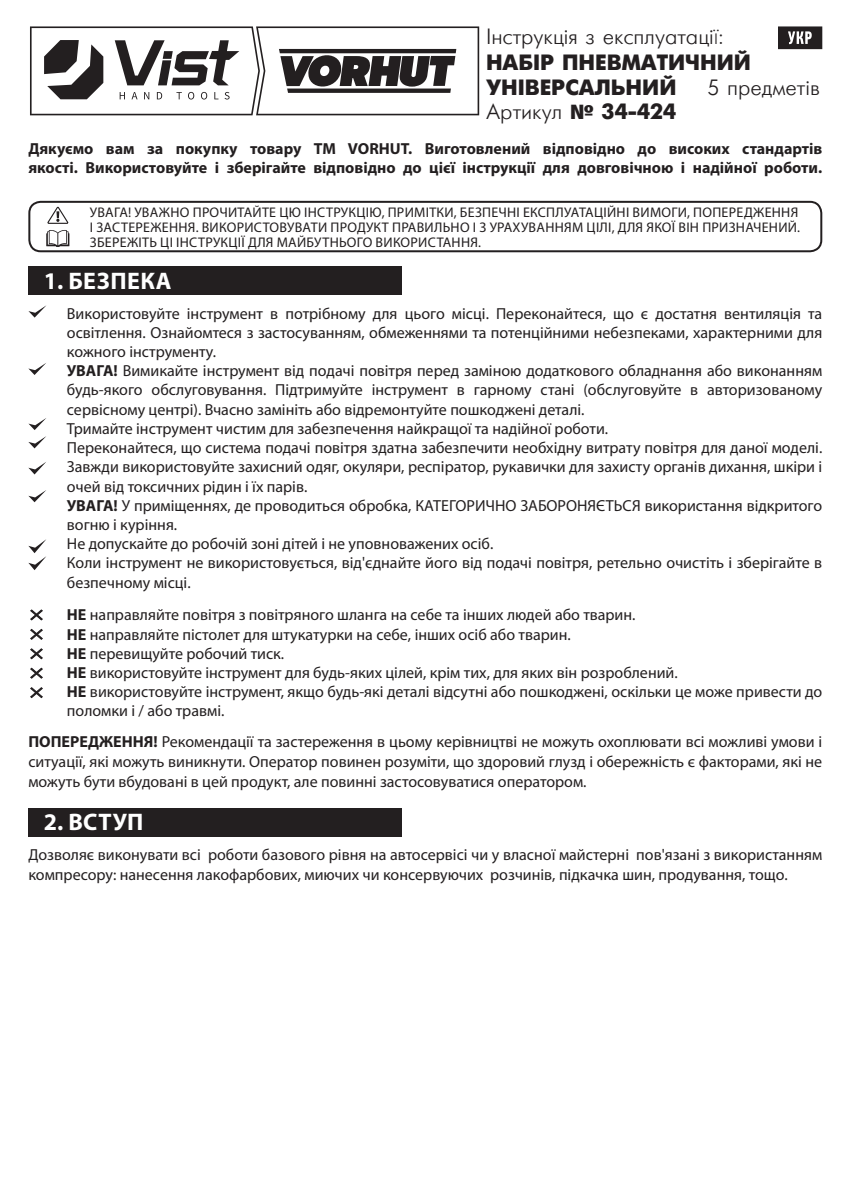
<style>
.page{position:relative;width:845px;height:1191px;background:#fff}
.page>*{position:absolute;margin:0;border:0;box-sizing:border-box;transform-origin:0 0}
.t1{font:700 24px "Myriad Pro";letter-spacing:.02em;color:#fff}
.t2{font:22px "Ukrainian Futuris";color:#231f20}
.t3{font:700 22px "Ukrainian Futuris";color:#231f20}
.t4{font:16px/19.2px "Myriad Pro";color:#231f20}
.t5{font:700 16px/19.2px "Myriad Pro";color:#231f20}
.t6{font:14px/15px "Myriad Pro";letter-spacing:.02em;color:#231f20}
.s1{font-family:"Myriad Pro";font-weight:300}
.s2{font-family:"Myriad Pro";font-weight:900}
.s3{font-weight:700}
</style>
<div class="page">
<div style="left:28px;top:201px;width:794px;height:51px;border:2px solid #231f20;border-radius:11px"></div>
<svg style="left:30px;top:609px;width:13px;height:12px"></svg>
<svg style="left:30px;top:628px;width:13px;height:12px"></svg>
<svg style="left:30px;top:648px;width:13px;height:12px"></svg>
<svg style="left:30px;top:667px;width:13px;height:12px"></svg>
<svg style="left:30px;top:687px;width:13px;height:12px"></svg>
<div style="left:28px;top:808px;width:374px;height:28px;background:#231f20"></div>
<div style="left:28px;top:267px;width:374px;height:28px;background:#231f20"></div>
<svg style="left:778px;top:26px;width:44px;height:23px"></svg>
<svg style="left:46px;top:230px;width:23px;height:17px"></svg>
<svg style="left:47px;top:206px;width:22px;height:18px"></svg>
<svg style="left:28px;top:305px;width:18px;height:12px"></svg>
<svg style="left:28px;top:363px;width:18px;height:12px"></svg>
<svg style="left:28px;top:418px;width:18px;height:12px"></svg>
<svg style="left:28px;top:436px;width:18px;height:12px"></svg>
<svg style="left:28px;top:490px;width:18px;height:12px"></svg>
<svg style="left:30px;top:26px;width:449px;height:89px"></svg>
<svg style="left:28px;top:539px;width:18px;height:31px"></svg>
<svg style="left:28px;top:462px;width:18px;height:12px"></svg>
<p class="t2" style="left:486px;top:25px;width:239px">Iнструкцiя з експлуатацi<span class="s1">ї</span>:</p>
<p class="t3" style="left:486px;top:50px;width:266px">НАБІР ПНЕВМАТИЧНИЙ</p>
<p class="t3" style="left:486px;top:75px;width:192px">УНІВЕРСАЛЬНИЙ</p>
<p class="t2" style="left:707px;top:76px;width:114px">5 предметiв</p>
<p class="t2" style="left:486px;top:100px;width:192px">Артикул <span class="s2">№</span> <span class="s3">34-424</span></p>
<p class="t5" style="left:28px;top:139px;width:795px">Дякуємо вам за покупку товару ТМ VORHUT. Виготовлений відповідно до високих стандартів якості. Використовуйте і зберігайте відповідно до цієї інструкції для довговічною і надійної роботи.</p>
<p class="t6" style="left:90px;top:205px;width:712px">УВАГА! УВАЖНО ПРОЧИТАЙТЕ ЦЮ IНСТРУКЦIЮ, ПРИМIТКИ, БЕЗПЕЧНI ЕКСПЛУАТАЦIЙНI ВИМОГИ, ПОПЕРЕДЖЕННЯ<br>I ЗАСТЕРЕЖЕННЯ. ВИКОРИСТОВУВАТИ ПРОДУКТ ПРАВИЛЬНО I З УРАХУВАННЯМ ЦIЛI, ДЛЯ ЯКОЇ ВIН ПРИЗНАЧЕНИЙ.<br>ЗБЕРЕЖIТЬ ЦI IНСТРУКЦIЇ ДЛЯ МАЙБУТНЬОГО ВИКОРИСТАННЯ.</p>
<p class="t1" style="left:44px;top:267px;width:129px">1. БЕЗПЕКА</p>
<p class="t4" style="left:67px;top:304px;width:757px;text-align:justify">Використовуйте інструмент в потрібному для цього місці. Переконайтеся, що є достатня вентиляція та освітлення. Ознайомтеся з застосуванням, обмеженнями та потенційними небезпеками, характерними для кожного інструменту.</p>
<p class="t4" style="left:67px;top:361px;width:757px;text-align:justify"><span class="s3">УВАГА!</span> Вимикайте інструмент від подачі повітря перед заміною додаткового обладнання або виконанням будь-якого обслуговування. Підтримуйте інструмент в гарному стані (обслуговуйте в авторизованому сервісному центрі). Вчасно замініть або відремонтуйте пошкоджені деталі.</p>
<p class="t4" style="left:67px;top:419px;width:543px">Тримайте інструмент чистим для забезпечення найкращої та надійної роботи.</p>
<p class="t4" style="left:67px;top:438px;width:757px;text-align:justify">Переконайтеся, що система подачі повітря здатна забезпечити необхідну витрату повітря для даної моделі.<br>Завжди використовуйте захисний одяг, окуляри, респіратор, рукавички для захисту органів дихання, шкіри і очей від токсичних рідин і їх парів.</p>
<p class="t4" style="left:67px;top:496px;width:757px"><span class="s3">УВАГА!</span> У приміщеннях, де проводиться обробка, КАТЕГОРИЧНО ЗАБОРОНЯЄТЬСЯ використання відкритого вогню і куріння.</p>
<p class="t4" style="left:67px;top:534px;width:428px">Не допускайте до робочій зоні дітей і не уповноважених осіб.</p>
<p class="t4" style="left:67px;top:553px;width:757px">Коли інструмент не використовується, від'єднайте його від подачі повітря, ретельно очистіть і зберігайте в безпечному місці.</p>
<p class="t4" style="left:67px;top:606px;width:570px"><span class="s3">НЕ</span> направляйте повітря з повітряного шланга на себе та інших людей або тварин.</p>
<p class="t4" style="left:67px;top:625px;width:505px"><span class="s3">НЕ</span> направляйте пістолет для штукатурки на себе, інших осіб або тварин.</p>
<p class="t4" style="left:67px;top:644px;width:219px"><span class="s3">НЕ</span> перевищуйте робочий тиск.</p>
<p class="t4" style="left:67px;top:663px;width:612px"><span class="s3">НЕ</span> використовуйте інструмент для будь-яких цілей, крім тих, для яких він розроблений.</p>
<p class="t4" style="left:67px;top:682px;width:757px"><span class="s3">НЕ</span> використовуйте інструмент, якщо будь-які деталі відсутні або пошкоджені, оскільки це може привести до поломки і / або травмі.</p>
<p class="t4" style="left:28px;top:732px;width:795px;line-height:20px;text-align:justify"><span class="s3">ПОПЕРЕДЖЕННЯ!</span> Рекомендації та застереження в цьому керівництві не можуть охоплювати всі можливі умови і ситуації, які можуть виникнути. Оператор повинен розуміти, що здоровий глузд і обережність є факторами, які не можуть бути вбудовані в цей продукт, але повинні застосовуватися оператором.</p>
<p class="t1" style="left:44px;top:808px;width:101px">2. ВСТУП</p>
<p class="t4" style="left:28px;top:846px;width:795px">Дозволяє виконувати всі роботи базового рівня на автосервісі чи у власної майстерні пов'язані з використанням компресору: нанесення лакофарбових, миючих чи консервуючих розчинів, підкачка шин, продування, тощо.</p>
</div>
